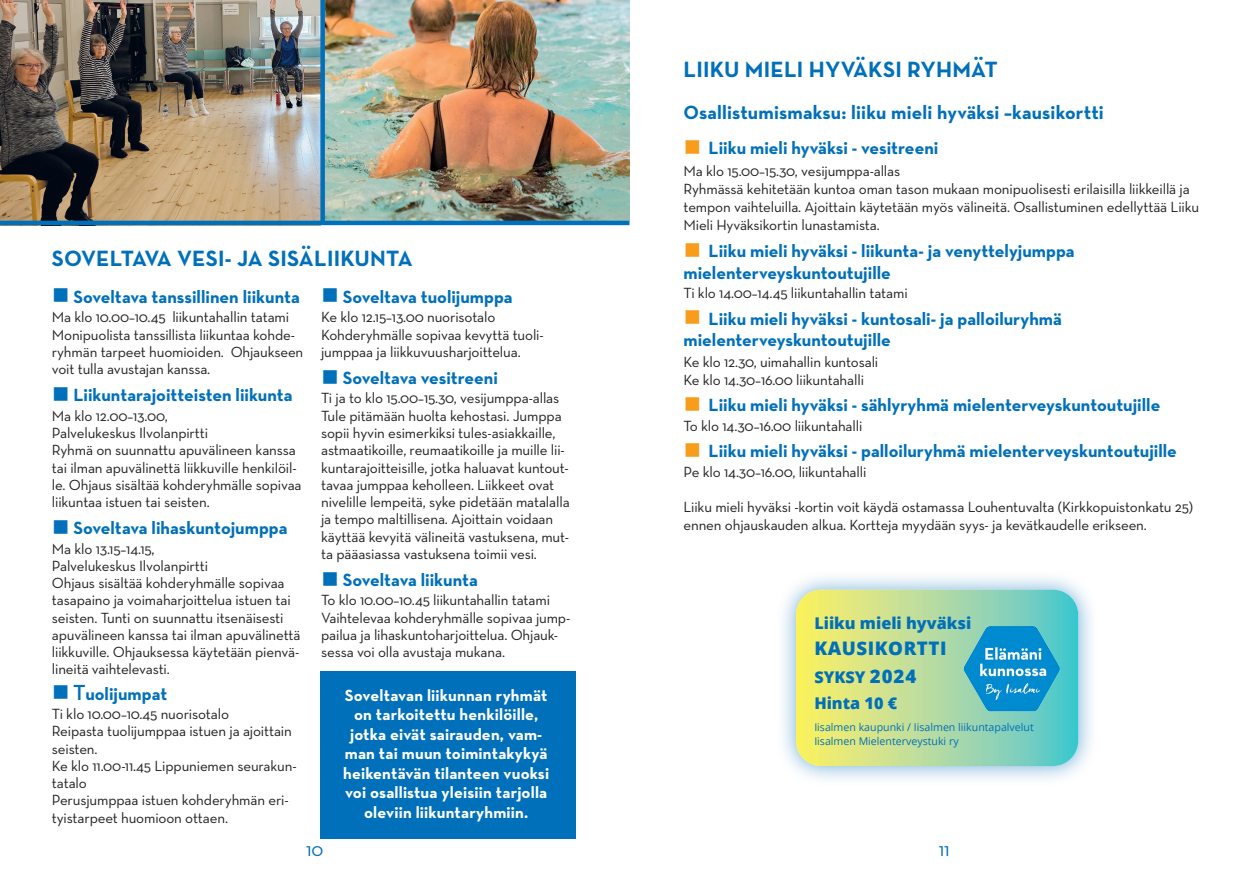
<style>
.page{position:relative;width:1259px;height:893px;background:#fff}
.page>*{position:absolute;margin:0;border:0;box-sizing:border-box;transform-origin:0 0}
.t1{font:700 22.5px "Neutra Text";letter-spacing:.01em;color:#0070ba}
.t2{font:700 19.5px "Neutra Text";letter-spacing:.01em;color:#0070ba}
.t3{font:19.5px "Neutra Text";color:#0070ba}
.t4{font:800 18.6px "Open Sans";letter-spacing:.03em;color:#0070ba}
.t5{font:700 18px/21.6px "Neutra Text";color:#0070ba}
.t6{font:700 16.5px/19.5px "Neutra Text";letter-spacing:.01em;color:#fff;text-align:center}
.t7{font:800 16.2px/26.4px "Open Sans";color:#0070ba}
.t8{font:15px/17.2px "Neutra Text";letter-spacing:-.01em;color:#231f20}
.t9{font:10.65px/14.5px "Open Sans";color:#0070ba}
.s1{font-family:"Open Sans";font-weight:600;font-size:21px}
.s2{font-size:18.6px}
</style>
<div class="page">
<img style="left:325px;top:0;width:304px;height:221px">
<div style="left:320px;top:672px;width:255px;height:167px;background:#0070ba"></div>
<img style="left:0;top:0;width:320px;height:221px">
<hr style="left:0;top:221px;width:629px;height:4px;background:#0070ba">
<div style="left:320px;top:0;width:5px;height:224px;background:#0070ba"></div>
<div style="left:776px;top:569px;width:322px;height:217px;background:#0070ba;opacity:.56"></div>
<svg style="left:796px;top:590px;width:282px;height:176px;background:#b8de99"></svg>
<img style="left:958px;top:621px;width:104px;height:96px">
<h1 class="t1" style="left:52px;top:244px;width:362px">SOVELTAVA VESI- JA SISÄLIIKUNTA</h1>
<p class="t5" style="left:73px;top:286px;width:228px">Soveltava tanssillinen liikunta</p>
<p class="t8" style="left:52px;top:308px;width:253px">Ma klo 10.00–10.45 liikuntahallin tatami Monipuolista tanssillista liikuntaa kohde&shy;ryhmän tarpeet huomioiden. Ohjaukseen voit tulla avustajan kanssa.</p>
<p class="t5" style="left:73px;top:384px;width:221px">Liikuntarajoitteisten liikunta</p>
<p class="t8" style="left:52px;top:407px;width:251px">Ma klo 12.00–13.00,<br>Palvelukeskus Ilvolanpirtti<br>Ryhmä on suunnattu apuvälineen kanssa tai ilman apuvälinettä liikkuville henkilöil&shy;le. Ohjaus sisältää kohderyhmälle sopivaa liikuntaa istuen tai seisten.</p>
<p class="t5" style="left:73px;top:517px;width:216px">Soveltava lihaskuntojumppa</p>
<p class="t8" style="left:52px;top:540px;width:250px">Ma klo 13.15–14.15,<br>Palvelukeskus Ilvolanpirtti<br>Ohjaus sisältää kohderyhmälle sopivaa tasapaino ja voimaharjoittelua istuen tai seisten. Tunti on suunnattu itsenäisesti apuvälineen kanssa tai ilman apuvälinettä liikkuville. Ohjauksessa käytetään pienvä&shy;lineitä vaihtelevasti.</p>
<p class="t5" style="left:73px;top:682px;width:95px"><span class="s1">T</span>uolijumpat</p>
<p class="t8" style="left:52px;top:705px;width:246px">Ti klo 10.00–10.45 nuorisotalo<br>Reipasta tuolijumppaa istuen ja ajoittain seisten.<br>Ke klo 11.00-11.45 Lippuniemen seurakun&shy;tatalo<br>Perusjumppaa istuen kohderyhmän eri&shy;tyistarpeet huomioon ottaen.</p>
<p class="t5" style="left:343px;top:286px;width:172px">Soveltava tuolijumppa</p>
<p class="t8" style="left:321px;top:308px;width:224px">Ke klo 12.15–13.00 nuorisotalo<br>Kohderyhmälle sopivaa kevyttä tuoli&shy;jumppaa ja liikkuvuusharjoittelua.</p>
<p class="t5" style="left:343px;top:367px;width:157px">Soveltava vesitreeni</p>
<p class="t8" style="left:321px;top:389px;width:250px">Ti ja to klo 15.00–15.30, vesijumppa-allas Tule pitämään huolta kehostasi. Jumppa sopii hyvin esimerkiksi tules-asiakkaille, astmaatikoille, reumaatikoille ja muille lii&shy;kuntarajoitteisille, jotka haluavat kuntout&shy;tavaa jumppaa keholleen. Liikkeet ovat nivelille lempeitä, syke pidetään matalalla ja tempo maltillisena. Ajoittain voidaan käyttää kevyitä välineitä vastuksena, mut&shy;ta pääasiassa vastuksena toimii vesi.</p>
<p class="t5" style="left:343px;top:569px;width:137px">Soveltava liikunta</p>
<p class="t8" style="left:321px;top:591px;width:251px">To klo 10.00–10.45 liikuntahallin tatami Vaihtelevaa kohderyhmälle sopivaa jump&shy;pailua ja lihaskuntoharjoittelua. Ohjauk&shy;sessa voi olla avustaja mukana.</p>
<p class="t6" style="left:343px;top:685px;width:208px">Soveltavan liikunnan ryhmät on tarkoitettu henkilöille, jotka eivät sairauden, vam&shy;man tai muun toimintakykyä heikentävän tilanteen vuoksi voi osallistua yleisiin tarjolla oleviin liikuntaryhmiin.</p>
<h1 class="t1" style="left:683px;top:56px;width:316px">LIIKU MIELI HYVÄKSI RYHMÄT</h1>
<h2 class="t2" style="left:683px;top:100px;width:422px">Osallistumismaksu: liiku mieli hyväksi –kausikortti</h2>
<p class="t5" style="left:708px;top:137px;width:231px">Liiku mieli hyväksi - vesitreeni</p>
<p class="t8" style="left:683px;top:162px;width:517px;line-height:18px">Ma klo 15.00–15.30, vesijumppa-allas<br>Ryhmässä kehitetään kuntoa oman tason mukaan monipuolisesti erilaisilla liikkeillä ja tempon vaihteluilla. Ajoittain käytetään myös välineitä. Osallistuminen edellyttää Liiku Mieli Hyväksikortin lunastamista.</p>
<p class="t5" style="left:683px;top:240px;width:392px;text-indent:25px">Liiku mieli hyväksi - liikunta- ja venyttelyjumppa mielenterveyskuntoutujille</p>
<p class="t8" style="left:683px;top:284px;width:226px">Ti klo 14.00–14.45 liikuntahallin tatami</p>
<p class="t5" style="left:683px;top:308px;width:380px;text-indent:25px">Liiku mieli hyväksi - kuntosali- ja palloiluryhmä mielenterveyskuntoutujille</p>
<p class="t8" style="left:683px;top:352px;width:196px;line-height:18px">Ke klo 12.30, uimahallin kuntosali<br>Ke klo 14.30–16.00 liikuntahalli</p>
<p class="t5" style="left:708px;top:394px;width:453px">Liiku mieli hyväksi - sählyryhmä mielenterveyskuntoutujille</p>
<p class="t8" style="left:683px;top:417px;width:180px">To klo 14.30–16.00 liikuntahalli</p>
<p class="t5" style="left:708px;top:440px;width:470px">Liiku mieli hyväksi - palloiluryhmä mielenterveyskuntoutujille</p>
<p class="t8" style="left:683px;top:463px;width:184px">Pe klo 14.30–16.00, liikuntahalli</p>
<p class="t8" style="left:683px;top:498px;width:511px;line-height:18px">Liiku mieli hyväksi -kortin voit käydä ostamassa Louhentuvalta (Kirkkopuistonkatu 25) ennen ohjauskauden alkua. Kortteja myydään syys- ja kevätkaudelle erikseen.</p>
<p class="t7" style="left:814px;top:609px;width:158px">Liiku mieli hyväksi</p>
<p class="t4" style="left:814px;top:634px;width:134px">KAUSIKORTTI</p>
<p class="t7" style="left:814px;top:663px;width:104px">SYKSY <span class="s2">2024<br></span>Hinta 10 €</p>
<p class="t9" style="left:814px;top:719px;width:221px">Iisalmen kaupunki / Iisalmen liikuntapalvelut<br>Iisalmen Mielenterveystuki ry</p>
<h2 class="t3" style="left:306px;top:837px;width:19px">10</h2>
<h2 class="t3" style="left:938px;top:837px;width:13px">11</h2>
</div>
